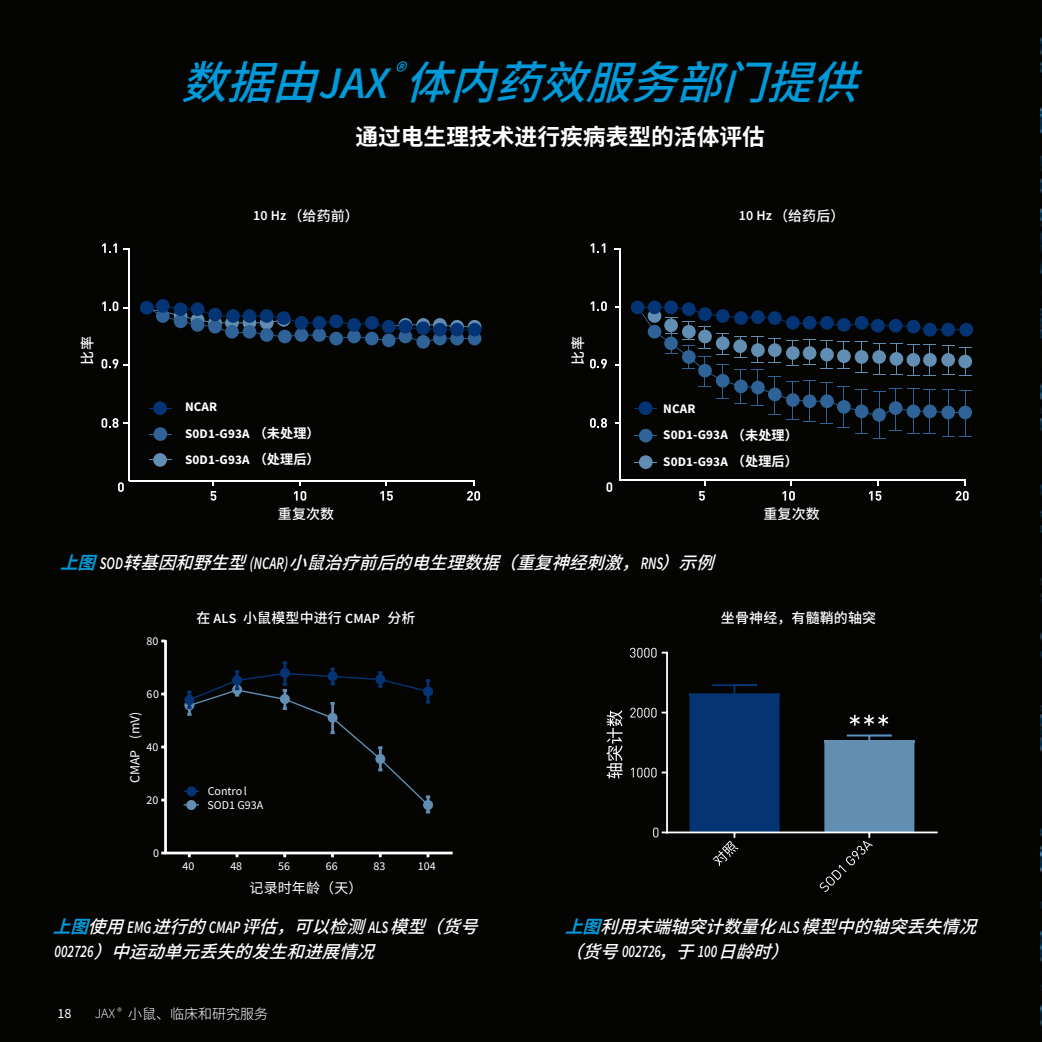
<style>
.page{position:relative;width:1042px;height:1042px;background:#040503}
.page>*{position:absolute;margin:0;border:0;box-sizing:border-box;transform-origin:0 0}
.t1{font:italic 500 45.15px "Source Han Sans CN";color:#009ada}
.t2{font:700 22.75px "Source Han Sans CN";color:#fff}
.t3{font:italic 500 17.5px/24.5px "Source Han Sans CN";color:#fff}
.t4{font:500 14px "Source Han Sans CN";letter-spacing:.01em;color:#fff}
.t5{font:300 14px "Source Han Sans CN";color:#fff}
.t6{font:14px "Source Han Sans CN";letter-spacing:.01em;color:#fff}
.t7{font:14px "Source Sans Pro";color:#fff}
.t8{font:13.83px "Source Sans Pro";color:#fff}
.t9{font:700 13.12px/26.2px "Source Sans Pro";letter-spacing:.01em;color:#fff}
.t10{font:11.9px/13.7px "Source Sans Pro";color:#fff}
.s1{font-family:"Source Sans Pro";font-weight:600}
.s2{font-family:"Source Han Sans CN"}
.s3{font-weight:700;color:#009ada}
.s4{font-family:"Source Sans Pro"}
</style>
<div class="page">
<img style="left:1041px;top:37px;width:1px;height:989px">
<hr style="left:128px;top:249px;width:2px;height:231px;background:#fff">
<hr style="left:129px;top:480px;width:345px;height:1px;background:#fff">
<svg style="left:123px;top:248px;width:7px;height:2px"></svg>
<svg style="left:118px;top:482px;width:6px;height:10px"></svg>
<svg style="left:210px;top:481px;width:6px;height:20px"></svg>
<svg style="left:294px;top:481px;width:12px;height:20px"></svg>
<svg style="left:380px;top:481px;width:13px;height:20px"></svg>
<svg style="left:467px;top:480px;width:13px;height:21px"></svg>
<svg style="left:102px;top:418px;width:26px;height:10px"></svg>
<svg style="left:102px;top:359px;width:26px;height:9px"></svg>
<svg style="left:102px;top:301px;width:26px;height:10px"></svg>
<svg style="left:102px;top:243px;width:15px;height:10px"></svg>
<svg style="left:468px;top:320px;width:13px;height:13px"></svg>
<div style="left:153px;top:453px;width:14px;height:14px;background:#618eb2;border-radius:50%"></div>
<div style="left:329px;top:332px;width:14px;height:13px;background:#2f6296;border-radius:50%"></div>
<div style="left:382px;top:333px;width:14px;height:14px;background:#2f6296;border-radius:50%"></div>
<div style="left:416px;top:335px;width:14px;height:14px;background:#2f6296;border-radius:50%"></div>
<div style="left:433px;top:332px;width:14px;height:13px;background:#2f6296;border-radius:50%"></div>
<div style="left:450px;top:332px;width:14px;height:13px;background:#2f6296;border-radius:50%"></div>
<div style="left:468px;top:332px;width:13px;height:13px;background:#2f6296;border-radius:50%"></div>
<div style="left:154px;top:427px;width:13px;height:14px;background:#2f6296;border-radius:50%"></div>
<div style="left:365px;top:332px;width:14px;height:13px;background:#2f6296;border-radius:50%"></div>
<div style="left:140px;top:301px;width:14px;height:13px;background:#053474;border-radius:50%"></div>
<div style="left:156px;top:299px;width:14px;height:14px;background:#053474;border-radius:50%"></div>
<svg style="left:174px;top:302px;width:13px;height:14px"></svg>
<svg style="left:191px;top:302px;width:13px;height:14px"></svg>
<div style="left:468px;top:323px;width:13px;height:13px;background:#053474;border-radius:50%"></div>
<div style="left:153px;top:401px;width:14px;height:14px;background:#053474;border-radius:50%"></div>
<svg style="left:147px;top:305px;width:327px;height:37px"></svg>
<hr style="left:619px;top:249px;width:2px;height:231px;background:#fff">
<hr style="left:620px;top:479px;width:346px;height:2px;background:#fff">
<svg style="left:614px;top:248px;width:7px;height:2px"></svg>
<svg style="left:606px;top:482px;width:6px;height:10px"></svg>
<svg style="left:699px;top:481px;width:7px;height:20px"></svg>
<svg style="left:782px;top:481px;width:13px;height:20px"></svg>
<svg style="left:869px;top:481px;width:12px;height:20px"></svg>
<svg style="left:955px;top:481px;width:13px;height:20px"></svg>
<svg style="left:590px;top:418px;width:17px;height:10px"></svg>
<svg style="left:590px;top:359px;width:17px;height:9px"></svg>
<svg style="left:591px;top:301px;width:16px;height:10px"></svg>
<svg style="left:591px;top:243px;width:14px;height:10px"></svg>
<div style="left:639px;top:455px;width:13px;height:14px;background:#618eb2;border-radius:50%"></div>
<div style="left:639px;top:429px;width:13px;height:13px;background:#2f6296;border-radius:50%"></div>
<div style="left:631px;top:300px;width:13px;height:14px;background:#053474;border-radius:50%"></div>
<div style="left:648px;top:300px;width:13px;height:14px;background:#053474;border-radius:50%"></div>
<div style="left:664px;top:300px;width:14px;height:14px;background:#053474;border-radius:50%"></div>
<svg style="left:682px;top:302px;width:14px;height:14px"></svg>
<svg style="left:959px;top:323px;width:14px;height:13px"></svg>
<svg style="left:634px;top:306px;width:337px;height:133px"></svg>
<hr style="left:666px;top:831px;width:271px;height:2px;background:#fff">
<svg style="left:630px;top:648px;width:37px;height:10px"></svg>
<svg style="left:630px;top:708px;width:36px;height:9px"></svg>
<svg style="left:631px;top:767px;width:35px;height:10px"></svg>
<svg style="left:653px;top:827px;width:14px;height:10px"></svg>
<hr style="left:666px;top:652px;width:2px;height:181px;background:#fff">
<svg style="left:606px;top:710px;width:16px;height:68px"></svg>
<svg style="left:687px;top:684px;width:230px;height:208px"></svg>
<hr style="left:165px;top:851px;width:288px;height:3px;background:#fff">
<hr style="left:164px;top:640px;width:3px;height:214px;background:#fff">
<div style="left:423px;top:800px;width:10px;height:10px;border:3px solid #618eb2;border-radius:50%"></div>
<div style="left:423px;top:686px;width:10px;height:10px;border:3px solid #053474;border-radius:50%"></div>
<svg style="left:184px;top:661px;width:246px;height:152px"></svg>
<div style="left:187px;top:801px;width:9px;height:8px;background:#618eb2;border-radius:50%"></div>
<div style="left:186px;top:800px;width:10px;height:10px;border:3px solid #618eb2;border-radius:50%"></div>
<h1 class="t1" style="left:181px;top:57px;width:712px">数据由<span class="s1">J A X</span> <sup>®</sup>体内药效服务部门提供</h1>
<h2 class="t2" style="left:355px;top:124px;width:411px">通过电生理技术进行疾病表型的活体评估</h2>
<p class="t4" style="left:253px;top:208px;width:107px"><span class="s1">10 Hz</span>（给药前）</p>
<p class="t4" style="left:79px;top:364px;width:30px;rotate:-90deg">比率</p>
<p class="t4" style="left:570px;top:364px;width:30px;rotate:-90deg">比率</p>
<p class="t4" style="left:739px;top:208px;width:107px"><span class="s1">10 Hz</span>（给药后）</p>
<p class="t9" style="left:185px;top:394px;width:136px">NCAR<br>S0D1-G93A <span class="s2">（未处理）<br></span>S0D1-G93A <span class="s2">（处理后）</span></p>
<p class="t9" style="left:663px;top:395px;width:136px">NCAR<br>S0D1-G93A <span class="s2">（未处理）<br></span>S0D1-G93A <span class="s2">（处理后）</span></p>
<p class="t4" style="left:278px;top:506px;width:58px">重复次数</p>
<p class="t4" style="left:763px;top:506px;width:58px">重复次数</p>
<p class="t3" style="left:60px;top:551px;width:668px"><span class="s3">上图</span> <span class="s1">S O D</span> 转基因和野生型<span class="s1">( N C A R )</span> 小鼠治疗前后的电生理数据（重复神经刺激，<span class="s1">R N S</span>）示例</p>
<p class="t10" style="left:146px;top:634px;width:13px">80</p>
<p class="t10" style="left:146px;top:687px;width:14px">60</p>
<p class="t8" style="left:126px;top:783px;width:73px;rotate:-90deg">CMAP (mV)</p>
<p class="t10" style="left:146px;top:740px;width:13px">40</p>
<p class="t10" style="left:146px;top:793px;width:13px">20</p>
<p class="t10" style="left:153px;top:846px;width:7px">0</p>
<p class="t4" style="left:197px;top:610px;width:221px">在 <span class="s1">ALS</span> 小鼠模型中进行 <span class="s1">CMAP</span> 分析</p>
<p class="t10" style="left:207px;top:784px;width:57px">Contro l<br>SOD1 G93A</p>
<p class="t10" style="left:183px;top:859px;width:13px">40</p>
<p class="t10" style="left:230px;top:859px;width:13px">48</p>
<p class="t10" style="left:278px;top:859px;width:13px">56</p>
<p class="t10" style="left:326px;top:859px;width:13px">66</p>
<p class="t10" style="left:373px;top:859px;width:13px">83</p>
<p class="t10" style="left:418px;top:859px;width:19px">104</p>
<p class="t6" style="left:250px;top:880px;width:114px">记录时年龄（天）</p>
<p class="t4" style="left:721px;top:610px;width:157px">坐骨神经，有髓鞘的轴突</p>
<p class="t3" style="left:53px;top:915px;width:439px"><span class="s3">上图</span>使用<span class="s1">E M G</span> 进行的<span class="s1">C M A P</span> 评估，可以检测<span class="s1">A L S</span> 模型（货号<br><span class="s1">0 0 2 7 2 6</span> ）中运动单元丢失的发生和进展情况</p>
<p class="t3" style="left:565px;top:915px;width:426px"><span class="s3">上图</span>利用末端轴突计数量化<span class="s1">A L S</span> 模型中的轴突丢失情况（货号<span class="s1">002726</span>，于<span class="s1">100</span> 日龄时）</p>
<p class="t7" style="left:58px;top:1005px;width:15px">18</p>
<p class="t5" style="left:95px;top:1005px;width:175px"><span class="s4">JAX</span> <sup>®</sup> 小鼠、临床和研究服务</p>
</div>
